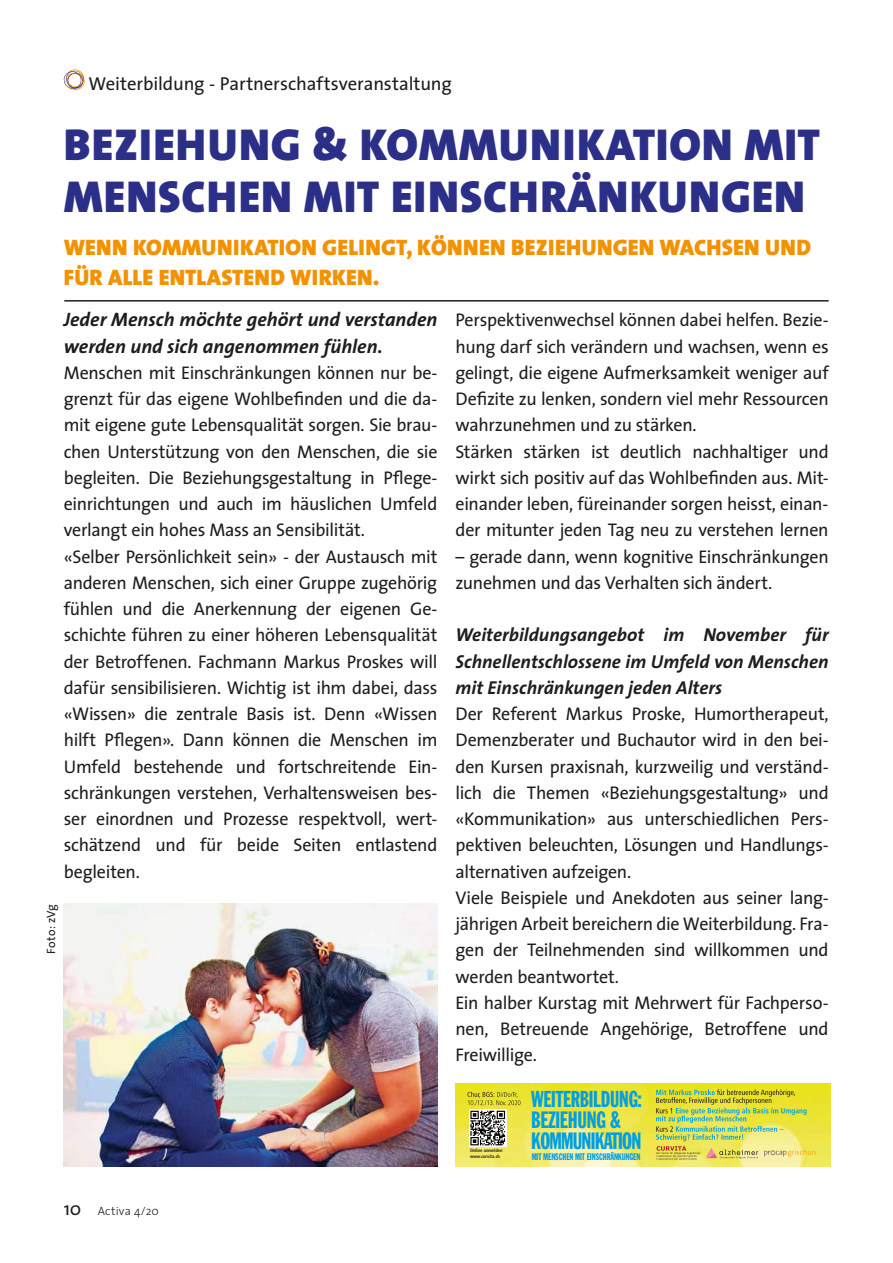
<style>
.page{position:relative;width:893px;height:1263px;background:#fff}
.page>*{position:absolute;margin:0;border:0;box-sizing:border-box;transform-origin:0 0}
.t1{font:900 45px/52.5px "The Sans";letter-spacing:.02em;color:#2c2f88}
.t2{font:23.25px/21px "Franklin Gothic Extra Cond";letter-spacing:-.035em;color:#009fe3}
.t3{font:22.65px "Franklin Gothic Extra Cond";letter-spacing:-.01em;color:#009fe3}
.t4{font:900 22.5px/30px "The Sans";letter-spacing:.01em;color:#f39200}
.t5{font:italic 700 19.5px/26.2px "The Sans";color:#1d1d1b}
.t6{font:italic 700 18.75px/26.2px "The Sans";color:#1d1d1b;text-align:justify}
.t7{font:18.75px "The Sans";letter-spacing:-.005em;color:#1d1d1b}
.t8{font:18.45px/26.2px "The Sans";letter-spacing:-.015em;color:#1d1d1b}
.t9{font:300 12px "The Sans";letter-spacing:.015em;color:#1d1d1b}
.t10{font:12px "The Sans";letter-spacing:.01em;color:#1d1d1b}
.t11{font:9.45px "Franklin Gothic Extra Cond";letter-spacing:-.01em;color:#009fe3}
.t12{font:700 condensed 4.65px/5.7px "Frutiger";letter-spacing:-.005em;color:#1d1d1b}
.s1{font-weight:400;font-size:18.75px}
</style>
<div class="page">
<svg style="left:64px;top:69px;width:21px;height:22px"></svg>
<hr style="left:64px;top:300px;width:765px;height:2px;background:#1d1d1b">
<img style="left:63px;top:904px;width:374px;height:262px">
<img style="left:455px;top:1083px;width:375px;height:83px">
<img style="left:656px;top:1089px;width:159px;height:71px">
<svg style="left:469px;top:1109px;width:37px;height:37px"></svg>
<svg style="left:470px;top:1111px;width:35px;height:34px"></svg>
<svg style="left:467px;top:1091px;width:53px;height:14px"></svg>
<p class="t7" style="left:88px;top:76px;width:365px">Weiterbildung - Partnerschaftsveranstaltung</p>
<h1 class="t1" style="left:64px;top:129px;width:758px">BEZIEHUNG &amp; KOMMUNIKATION MIT<br>MENSCHEN MIT EINSCHRÄNKUNGEN</h1>
<p class="t4" style="left:64px;top:238px;width:749px">WENN KOMMUNIKATION GELINGT, KÖNNEN BEZIEHUNGEN WACHSEN UND<br>FÜR ALLE ENTLASTEND WIRKEN.</p>
<p class="t5" style="left:64px;top:307px;width:375px">Jeder Mensch möchte gehört und verstanden werden und sich angenommen fühlen.</p>
<p class="t8" style="left:64px;top:361px;width:375px">Menschen mit Einschränkungen können nur be&shy;grenzt für das eigene Wohlbefinden und die da&shy;mit eigene gute Lebensqualität sorgen. Sie brau&shy;chen Unterstützung von den Menschen, die sie begleiten. Die Beziehungsgestaltung in Pflege&shy;einrichtungen und auch im häuslichen Umfeld verlangt ein hohes Mass an Sensibilität.<br>«Selber Persönlichkeit sein» - der Austausch mit anderen Menschen, sich einer Gruppe zugehörig fühlen und die Anerkennung der eigenen Ge&shy;schichte führen zu einer höheren Lebensqualität der Betroffenen. Fachmann Markus Proskes will dafür sensibilisieren. Wichtig ist ihm dabei, dass «Wissen» die zentrale Basis ist. Denn «Wissen hilft Pflegen». Dann können die Menschen im Umfeld bestehende und fortschreitende Ein&shy;schränkungen verstehen, Verhaltensweisen bes&shy;ser einordnen und Prozesse respektvoll, wert&shy;schätzend und für beide Seiten entlastend begleiten.</p>
<p class="t8" style="left:455px;top:309px;width:375px">Perspektivenwechsel können dabei helfen. Bezie&shy;hung darf sich verändern und wachsen, wenn es gelingt, die eigene Aufmerksamkeit weniger auf Defizite zu lenken, sondern viel mehr Ressourcen wahrzunehmen und zu stärken.<br>Stärken stärken ist deutlich nachhaltiger und wirkt sich positiv auf das Wohlbefinden aus. Mit&shy;einander leben, füreinander sorgen heisst, einan&shy;der mitunter jeden Tag neu zu verstehen lernen</p>
<p class="t8" style="left:455px;top:545px;width:375px">– gerade dann, wenn kognitive Einschränkungen zunehmen und das Verhalten sich ändert.</p>
<p class="t6" style="left:455px;top:622px;width:375px">Weiterbildungsangebot im November für Schnellentschlossene im Umfeld von Menschen mit Einschränkungen jeden Alters</p>
<p class="t8" style="left:455px;top:702px;width:375px">Der Referent Markus Proske, Humortherapeut, Demenzberater und Buchautor wird in den bei&shy;den Kursen praxisnah, kurzweilig und verständ&shy;lich die Themen «Beziehungsgestaltung» und «Kommunikation» aus unterschiedlichen Pers&shy;pektiven beleuchten, Lösungen und Handlungs&shy;alternativen aufzeigen.<br>Viele Beispiele und Anekdoten aus seiner lang&shy;jährigen Arbeit bereichern die Weiterbildung. Fra&shy;gen der Teilnehmenden sind willkommen und werden beantwortet.<br>Ein halber Kurstag mit Mehrwert für Fachperso&shy;nen, Betreuende Angehörige, Betroffene und Freiwillige.</p>
<p class="t10" style="left:47px;top:954px;width:51px;rotate:-90deg">Foto: zVg</p>
<p class="t9" style="left:64px;top:1206px;width:97px"><span class="s1">10</span> Activa 4/20</p>
<p class="t12" style="left:470px;top:1148px;width:34px">Online anmelden www.curvita.ch</p>
<p class="t3" style="left:531px;top:1090px;width:112px">WEITERBILDUNG:</p>
<p class="t2" style="left:531px;top:1110px;width:112px">BEZIEHUNG &amp;<br>KOMMUNIKATION</p>
<p class="t11" style="left:532px;top:1153px;width:110px">MIT MENSCHEN MIT EINSCHRÄNKUNGEN</p>
</div>
